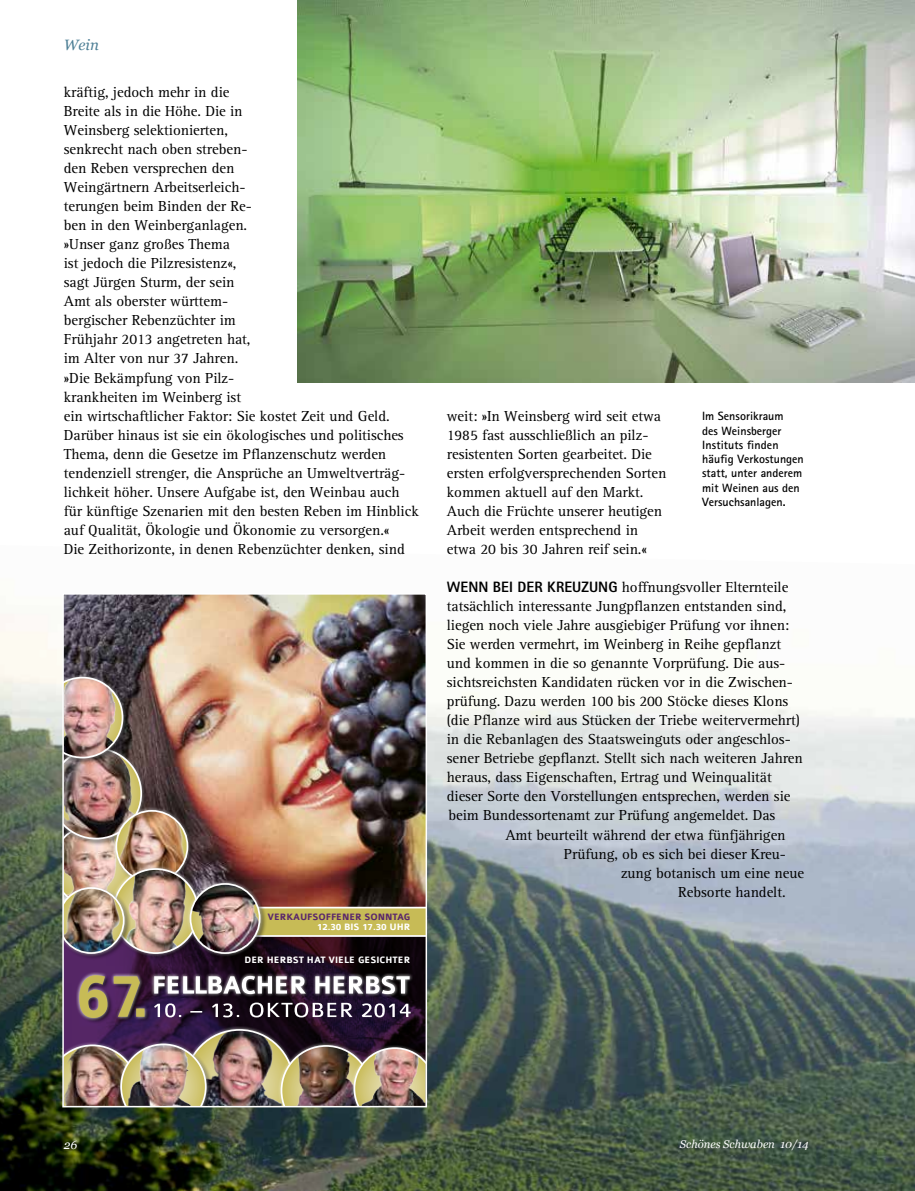
<style>
.page{position:relative;width:915px;height:1191px;background:#fff}
.page>*{position:absolute;margin:0;border:0;box-sizing:border-box;transform-origin:0 0}
.t1{font:15px/19px "Rotis Serif Std";letter-spacing:-.005em;color:#000}
.t2{font:italic 15px "Georgia";color:#4f8096}
.t3{font:700 12px/14.2px "Rotis Sans Serif Std";color:#000}
.t4{font:italic 12px "Georgia";color:#fff}
.t5{font:italic 11.25px "Georgia";color:#fff}
.t6{font:700 9.9px "Colaborate";color:#fff}
.t7{font:700 9.9px "Colaborate";letter-spacing:-.01em;color:#5b286b}
.s1{font-family:"Rotis Sans Serif Std";font-weight:800}
</style>
<div class="page">
<img style="left:0;top:614px;width:914px;height:577px">
<img style="left:62px;top:594px;width:365px;height:514px">
<img style="left:297px;top:0;width:617px;height:382px">
<p class="t2" style="left:64px;top:34px;width:37px">Wein</p>
<p class="t1" style="left:64px;top:83px;width:356px">kräftig, jedoch mehr in die<br>Breite als in die Höhe. Die in<br>Weinsberg selektionierten,<br>senkrecht nach oben streben-<br>den Reben versprechen den<br>Weingärtnern Arbeitserleich-<br>terungen beim Binden der Re-<br>ben in den Weinberganlagen.<br>»Unser ganz großes Thema<br>ist jedoch die Pilzresistenz«,<br>sagt Jürgen Sturm, der sein<br>Amt als oberster württem-<br>bergischer Rebenzüchter im<br>Frühjahr 2013 angetreten hat,<br>im Alter von nur 37 Jahren.<br>»Die Bekämpfung von Pilz-<br>krankheiten im Weinberg ist<br>ein wirtschaftlicher Faktor: Sie kostet Zeit und Geld.<br>Darüber hinaus ist sie ein ökologisches und politisches Thema, denn die Gesetze im Pflanzenschutz werden tendenziell strenger, die Ansprüche an Umweltverträg&shy;lichkeit höher. Unsere Aufgabe ist, den Weinbau auch für künftige Szenarien mit den besten Reben im Hinblick auf Qualität, Ökologie und Ökonomie zu versorgen.«<br>Die Zeithorizonte, in denen Rebenzüchter denken, sind</p>
<p class="t7" style="left:267px;top:911px;width:144px">VERKAUFSOFFENER SONNTAG</p>
<p class="t6" style="left:317px;top:922px;width:95px">12.30 BIS 17.30 UHR</p>
<p class="t6" style="left:244px;top:955px;width:167px">DER HERBST HAT VIELE GESICHTER</p>
<p class="t1" style="left:446px;top:406px;width:221px">weit: »In Weinsberg wird seit etwa 1985 fast ausschließlich an pilz&shy;resistenten Sorten gearbeitet. Die ersten erfolgversprechenden Sorten kommen aktuell auf den Markt.<br>Auch die Früchte unserer heutigen Arbeit werden entsprechend in etwa 20 bis 30 Jahren reif sein.«</p>
<p class="t1" style="left:446px;top:578px;width:357px"><span class="s1">WENN BEI DER KREUZUNG</span> hoffnungsvoller Elternteile tatsächlich interessante Jungpflanzen entstanden sind, liegen noch viele Jahre ausgiebiger Prüfung vor ihnen:<br>Sie werden vermehrt, im Weinberg in Reihe gepflanzt und kommen in die so genannte Vorprüfung. Die aus&shy;sichtsreichsten Kandidaten rücken vor in die Zwischen&shy;prüfung. Dazu werden 100 bis 200 Stöcke dieses Klons (die Pflanze wird aus Stücken der Triebe weitervermehrt) in die Rebanlagen des Staatsweinguts oder angeschlos&shy;sener Betriebe gepflanzt. Stellt sich nach weiteren Jahren heraus, dass Eigenschaften, Ertrag und Weinqualität dieser Sorte den Vorstellungen entsprechen, werden sie beim Bundessortenamt zur Prüfung angemeldet. Das</p>
<p class="t1" style="left:505px;top:825px;width:281px">Amt beurteilt während der etwa fünfjährigen</p>
<p class="t1" style="left:563px;top:844px;width:223px">Prüfung, ob es sich bei dieser Kreu-</p>
<p class="t1" style="left:620px;top:863px;width:184px">zung botanisch um eine neue</p>
<p class="t1" style="left:677px;top:882px;width:109px">Rebsorte handelt.</p>
<p class="t3" style="left:702px;top:409px;width:103px">Im Sensorikraum<br>des Weinsberger<br>Instituts finden häufig Verkostungen statt, unter anderem mit Weinen aus den<br>Versuchsanlagen.</p>
<p class="t4" style="left:64px;top:1136px;width:15px">26</p>
<p class="t5" style="left:679px;top:1136px;width:130px">Schönes Schwaben 10/14</p>
</div>
